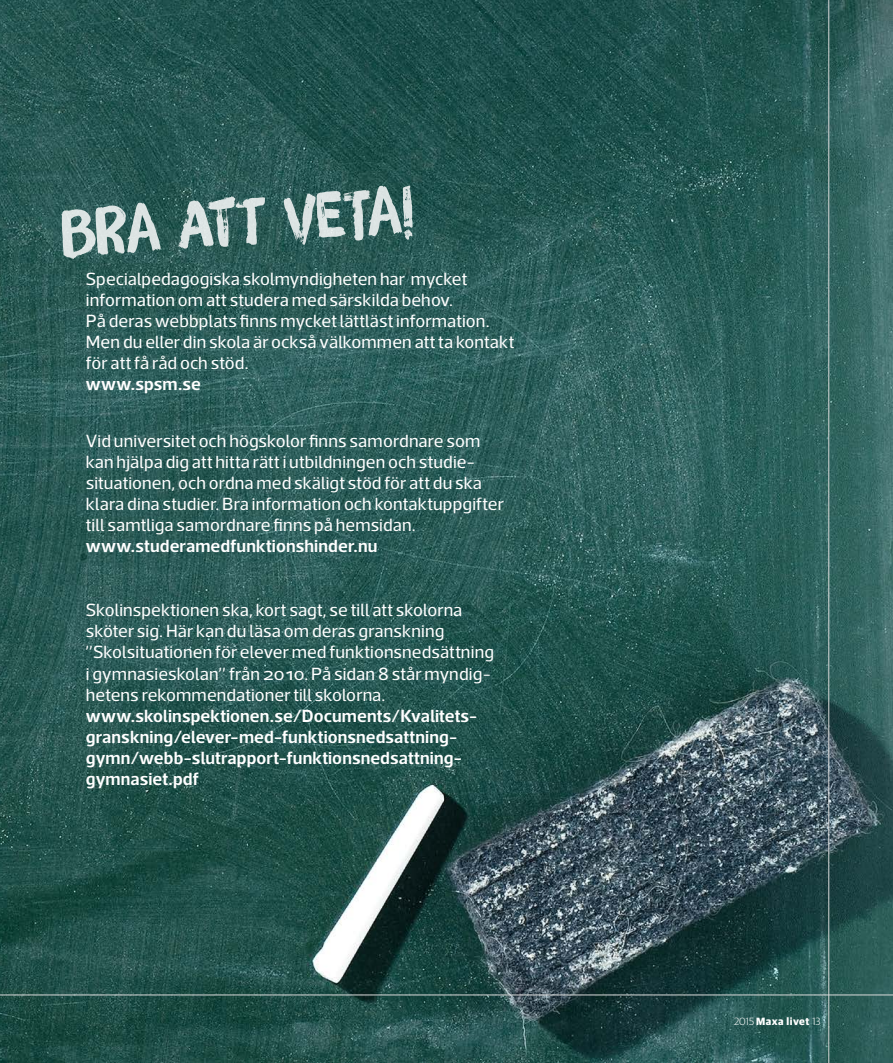
<style>
.page{position:relative;width:893px;height:1063px;background:#fff}
.page>*{position:absolute;margin:0;border:0;box-sizing:border-box;transform-origin:0 0}
.t1{font:63.15px "Brush Up";color:#fff}
.t2{font:18px/21px "Acto";letter-spacing:.005em;color:#fff}
.t3{font:600 18px/21px "Acto";letter-spacing:.005em;color:#fff}
.t4{font:700 10.5px "Guardian Sans";letter-spacing:.05em;color:#fff}
.s1{font-weight:300}
</style>
<div class="page">
<img style="left:0;top:0;width:893px;height:1063px">
<hr style="left:0;top:995px;width:893px;height:1px;background:#dadada">
<hr style="left:828px;top:0;width:1px;height:1063px;background:#dadada">
<h1 class="t1" style="left:59px;top:197px;width:354px;rotate:-4deg">Bra att veta!</h1>
<p class="t2" style="left:86px;top:268px;width:430px">Specialpedagogiska skolmyndigheten har mycket information om att studera med särskilda behov.<br>På deras webbplats finns mycket lättläst information.<br>Men du eller din skola är också välkommen att ta kontakt för att få råd och stöd.</p>
<p class="t3" style="left:86px;top:373px;width:117px">www.spsm.se</p>
<p class="t2" style="left:86px;top:430px;width:419px">Vid universitet och högskolor finns samordnare som kan hjälpa dig att hitta rätt i utbildningen och studie&shy;situationen, och ordna med skäligt stöd för att du ska klara dina studier. Bra information och kontaktuppgifter till samtliga samordnare finns på hemsidan.</p>
<p class="t3" style="left:86px;top:535px;width:293px">www.studeramedfunktionshinder.nu</p>
<p class="t2" style="left:86px;top:600px;width:410px">Skolinspektionen ska, kort sagt, se till att skolorna sköter sig. Här kan du läsa om deras granskning ”Skolsituationen för elever med funktionsnedsättning i gymnasieskolan” från 2010. På sidan 8 står myndig&shy;hetens rekommendationer till skolorna.</p>
<p class="t3" style="left:86px;top:704px;width:393px">www.skolinspektionen.se/Documents/Kvalitets&shy;granskning/elever-med-funktionsnedsattning&shy;gymn/webb-slutrapport-funktionsnedsattning&shy;gymnasiet.pdf</p>
<p class="t4" style="left:734px;top:1014px;width:88px"><span class="s1">2015</span> Maxa livet <span class="s1">13</span></p>
</div>
